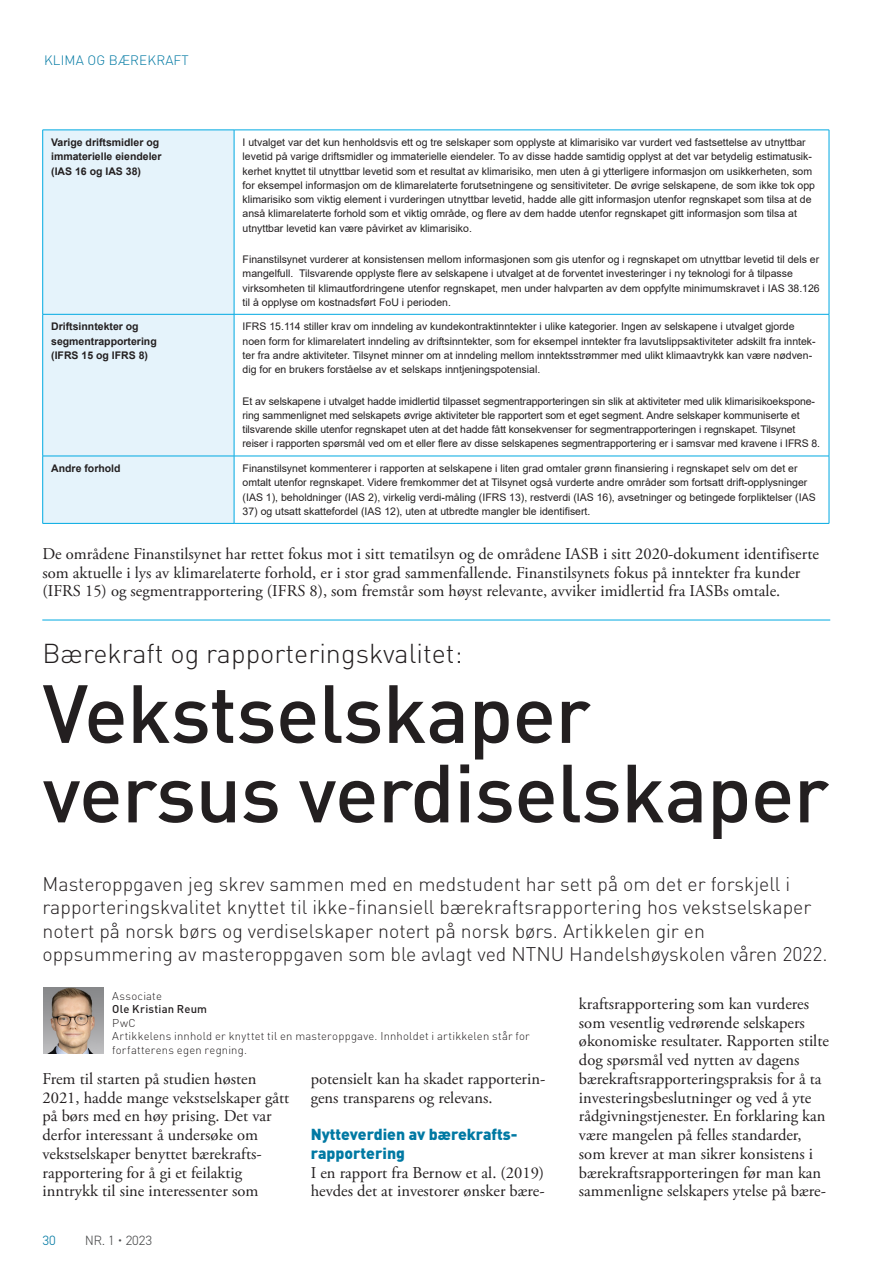
<style>
.page{position:relative;width:893px;height:1263px;background:#fff}
.page>*{position:absolute;margin:0;border:0;box-sizing:border-box;transform-origin:0 0}
.t1{font:500 81px/79.5px "DIN Pro";letter-spacing:-.01em;color:#231f20}
.t2{font:300 27px "DIN Pro";color:#231f20}
.t3{font:300 19.5px/23.4px "DIN Pro";color:#231f20}
.t4{font:16.5px/18.8px "Adobe Garamond Pro";color:#231f20}
.t5{font:900 15.75px/18.8px "DIN Pro";color:#0079a3}
.t6{font:300 13.5px "DIN Pro";letter-spacing:.01em;color:#0079a3}
.t7{font:300 13.5px "DIN2014";color:#4b4c4d}
.t8{font:300 13.5px "DIN2014";color:#0079a3}
.t9{font:300 11.25px/13.5px "DIN Pro";letter-spacing:.02em;color:#231f20}
.t10{font:500 11.25px "DIN Pro";letter-spacing:.02em;color:#231f20}
.t11{font:10.5px/14.2px "Arial";color:#231f20}
.t12{font:700 10.5px/14.2px "Arial";color:#231f20}
</style>
<div class="page">
<div style="left:43px;top:131px;width:191px;height:392px;background:#e5f3fb"></div>
<hr style="left:43px;top:130px;width:191px;height:1px;background:#00a9e2">
<hr style="left:234px;top:130px;width:595px;height:1px;background:#00a9e2">
<hr style="left:234px;top:130px;width:1px;height:184px;background:#00a9e2">
<hr style="left:43px;top:314px;width:191px;height:1px;background:#00a9e2">
<hr style="left:234px;top:314px;width:595px;height:1px;background:#00a9e2">
<hr style="left:234px;top:314px;width:1px;height:142px;background:#00a9e2">
<hr style="left:43px;top:456px;width:191px;height:1px;background:#00a9e2">
<hr style="left:234px;top:456px;width:595px;height:1px;background:#00a9e2">
<hr style="left:234px;top:456px;width:1px;height:67px;background:#00a9e2">
<hr style="left:43px;top:523px;width:191px;height:1px;background:#00a9e2">
<hr style="left:234px;top:523px;width:595px;height:1px;background:#00a9e2">
<hr style="left:42px;top:130px;width:1px;height:184px;background:#00a9e2">
<hr style="left:829px;top:130px;width:1px;height:184px;background:#00a9e2">
<hr style="left:42px;top:314px;width:1px;height:142px;background:#00a9e2">
<hr style="left:829px;top:314px;width:1px;height:142px;background:#00a9e2">
<hr style="left:42px;top:456px;width:1px;height:67px;background:#00a9e2">
<hr style="left:829px;top:456px;width:1px;height:67px;background:#00a9e2">
<hr style="left:42px;top:620px;width:788px;height:1px;background:#00a9e2">
<img style="left:43px;top:988px;width:60px;height:65px">
<p class="t6" style="left:44px;top:51px;width:146px">KLIMA OG BÆREKRAFT</p>
<p class="t12" style="left:51px;top:135px;width:112px">Varige driftsmidler og immaterielle eiendeler (IAS 16 og IAS 38)</p>
<p class="t11" style="left:243px;top:135px;width:574px">I utvalget var det kun henholdsvis ett og tre selskaper som opplyste at klimarisiko var vurdert ved fastsettelse av utnyttbar levetid på varige driftsmidler og immaterielle eiendeler. To av disse hadde samtidig opplyst at det var betydelig estimatusik&shy;kerhet knyttet til utnyttbar levetid som et resultat av klimarisiko, men uten å gi ytterligere informasjon om usikkerheten, som for eksempel informasjon om de klimarelaterte forutsetningene og sensitiviteter. De øvrige selskapene, de som ikke tok opp klimarisiko som viktig element i vurderingen utnyttbar levetid, hadde alle gitt informasjon utenfor regnskapet som tilsa at de anså klimarelaterte forhold som et viktig område, og flere av dem hadde utenfor regnskapet gitt informasjon som tilsa at utnyttbar levetid kan være påvirket av klimarisiko.</p>
<p class="t11" style="left:243px;top:252px;width:579px">Finanstilsynet vurderer at konsistensen mellom informasjonen som gis utenfor og i regnskapet om utnyttbar levetid til dels er mangelfull. Tilsvarende opplyste flere av selskapene i utvalget at de forventet investeringer i ny teknologi for å tilpasse virksomheten til klimautfordringene utenfor regnskapet, men under halvparten av dem oppfylte minimumskravet i IAS 38.126 til å opplyse om kostnadsført FoU i perioden.</p>
<p class="t12" style="left:51px;top:320px;width:107px">Driftsinntekter og segmentrapportering (IFRS 15 og IFRS 8)</p>
<p class="t11" style="left:243px;top:320px;width:575px">IFRS 15.114 stiller krav om inndeling av kundekontraktinntekter i ulike kategorier. Ingen av selskapene i utvalget gjorde noen form for klimarelatert inndeling av driftsinntekter, som for eksempel inntekter fra lavutslippsaktiviteter adskilt fra inntek&shy;ter fra andre aktiviteter. Tilsynet minner om at inndeling mellom inntektsstrømmer med ulikt klimaavtrykk kan være nødven&shy;dig for en brukers forståelse av et selskaps inntjeningspotensial.</p>
<p class="t11" style="left:243px;top:394px;width:579px">Et av selskapene i utvalget hadde imidlertid tilpasset segmentrapporteringen sin slik at aktiviteter med ulik klimarisikoekspone&shy;ring sammenlignet med selskapets øvrige aktiviteter ble rapportert som et eget segment. Andre selskaper kommuniserte et tilsvarende skille utenfor regnskapet uten at det hadde fått konsekvenser for segmentrapporteringen i regnskapet. Tilsynet reiser i rapporten spørsmål ved om et eller flere av disse selskapenes segmentrapportering er i samsvar med kravene i IFRS 8.</p>
<p class="t12" style="left:51px;top:461px;width:71px">Andre forhold</p>
<p class="t11" style="left:243px;top:461px;width:575px">Finanstilsynet kommenterer i rapporten at selskapene i liten grad omtaler grønn finansiering i regnskapet selv om det er omtalt utenfor regnskapet. Videre fremkommer det at Tilsynet også vurderte andre områder som fortsatt drift-opplysninger (IAS 1), beholdninger (IAS 2), virkelig verdi-måling (IFRS 13), restverdi (IAS 16), avsetninger og betingede forpliktelser (IAS</p>
<p class="t11" style="left:243px;top:504px;width:349px">37) og utsatt skattefordel (IAS 12), uten at utbredte mangler ble identifisert.</p>
<p class="t4" style="left:43px;top:545px;width:778px">De områdene Finanstilsynet har rettet fokus mot i sitt tematilsyn og de områdene IASB i sitt 2020-dokument identifiserte som aktuelle i lys av klimarelaterte forhold, er i stor grad sammenfallende. Finanstilsynets fokus på inntekter fra kunder (IFRS 15) og segmentrapportering (IFRS 8), som fremstår som høyst relevante, avviker imidlertid fra IASBs omtale.</p>
<h2 class="t2" style="left:43px;top:635px;width:422px">Bærekraft og rapporteringskvalitet:</h2>
<h1 class="t1" style="left:43px;top:671px;width:788px">Vekstselskaper versus verdiselskaper</h1>
<p class="t3" style="left:43px;top:871px;width:786px">Masteroppgaven jeg skrev sammen med en medstudent har sett på om det er forskjell i rapporteringskvalitet knyttet til ikke-finansiell bærekraftsrapportering hos vekstselskaper notert på norsk børs og verdiselskaper notert på norsk børs. Artikkelen gir en oppsummering av masteroppgaven som ble avlagt ved NTNU Handelshøyskolen våren 2022.</p>
<p class="t9" style="left:112px;top:988px;width:51px">Associate</p>
<p class="t10" style="left:112px;top:1001px;width:96px">Ole Kristian Reum</p>
<p class="t9" style="left:112px;top:1015px;width:419px">PwC<br>Artikkelens innhold er knyttet til en masteroppgave. Innholdet i artikkelen står for forfatterens egen regning.</p>
<p class="t4" style="left:43px;top:1070px;width:248px">Frem til starten på studien høsten 2021, hadde mange vekstselskaper gått på børs med en høy prising. Det var derfor interessant å undersøke om vekstselskaper benyttet bærekrafts&shy;rapportering for å gi et feilaktig inntrykk til sine interessenter som</p>
<h3 class="t4" style="left:311px;top:1070px;width:236px">potensielt kan ha skadet rapporterin&shy;gens transparens og relevans.</h3>
<h3 class="t5" style="left:311px;top:1124px;width:208px">Nytteverdien av bærekrafts&shy;rapportering</h3>
<h3 class="t4" style="left:311px;top:1164px;width:235px">I en rapport fra Bernow et al. (2019) hevdes det at investorer ønsker bære-</h3>
<p class="t8" style="left:43px;top:1232px;width:15px">30</p>
<p class="t7" style="left:85px;top:1232px;width:69px">NR. 1 • 2023</p>
<p class="t4" style="left:579px;top:995px;width:251px">kraftsrapportering som kan vurderes som vesentlig vedrørende selskapers økonomiske resultater. Rapporten stilte dog spørsmål ved nytten av dagens bærekraftsrapporteringspraksis for å ta investeringsbeslutninger og ved å yte rådgivningstjenester. En forklaring kan være mangelen på felles standarder, som krever at man sikrer konsistens i bærekraftsrapporteringen før man kan sammenligne selskapers ytelse på bære-</p>
</div>
